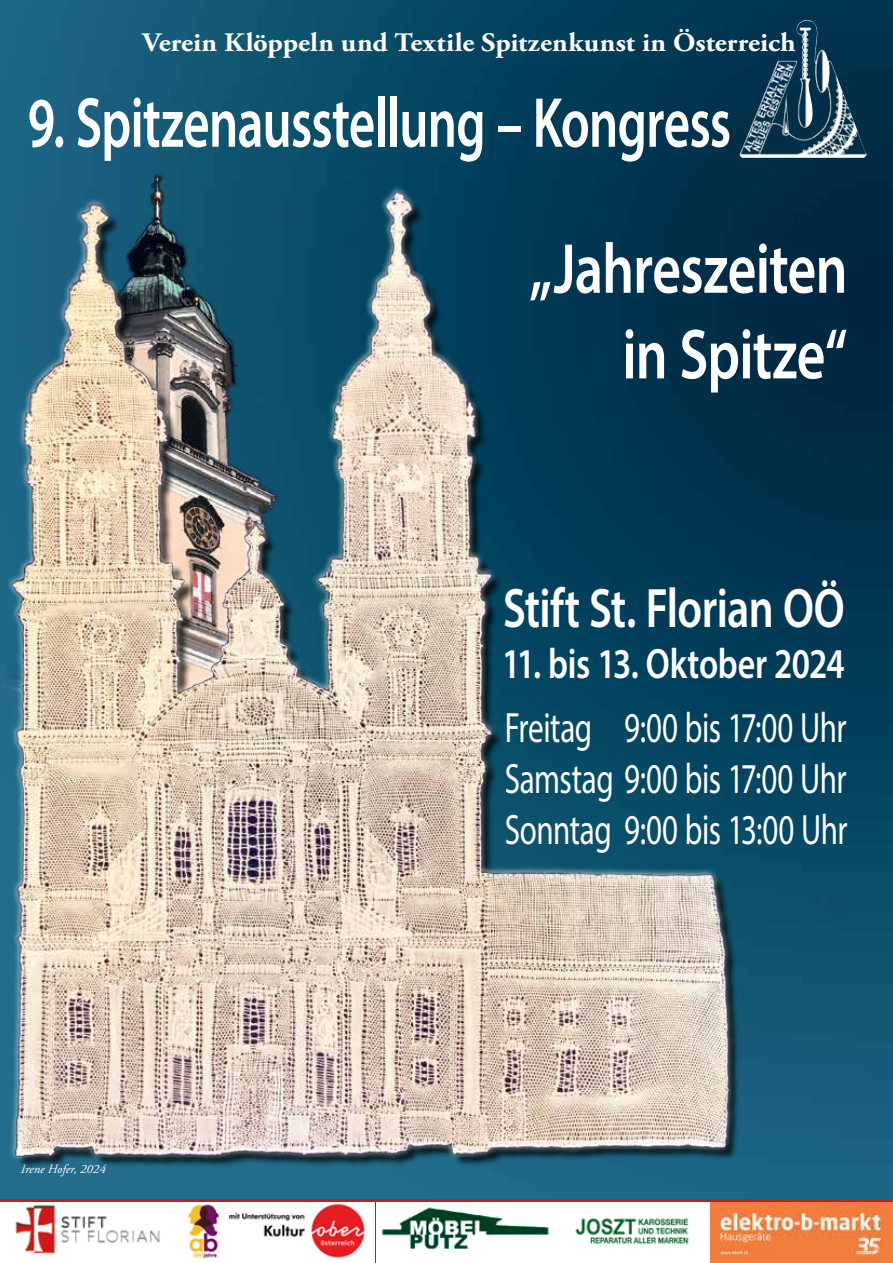
<style>
.page{position:relative;width:893px;height:1263px;background:#fff}
.page>*{position:absolute;margin:0;border:0;box-sizing:border-box;transform-origin:0 0}
.t1{font:600 71.4px/145.9px "Myriad Pro";letter-spacing:-.015em;color:#fff;scale:.72 1}
.t2{font:600 71.4px "Myriad Pro";letter-spacing:-.015em;color:#fff;scale:.78 1}
.t3{font:600 55.95px "Myriad Pro";letter-spacing:-.015em;color:#fff;scale:.79 1}
.t4{font:42.6px/51.2px "Myriad Pro";letter-spacing:-.015em;color:#fff;text-align:justify;scale:.73 1}
.t5{font:600 42.6px "Myriad Pro";letter-spacing:-.01em;color:#fff;scale:.8 1}
.t6{font:700 26.7px "Adobe Garamond Pro";color:#fff;scale:1.07 1}
.t7{font:italic 12.75px "Adobe Garamond Pro";color:#fff}
</style>
<div class="page">
<img style="left:854px;top:0;width:39px;height:1200px">
<img style="left:854px;top:1203px;width:39px;height:60px">
<img style="left:854px;top:21px;width:13px;height:137px">
<img style="left:0;top:0;width:854px;height:1263px">
<p class="t6" style="left:142px;top:27px;width:612px">Verein Klöppeln und Textile Spitzenkunst in Österreich</p>
<h1 class="t1" style="left:529px;top:48px;width:444px;text-indent:-502px">9. Spitzenausstellung – Kongress „Jahreszeiten</h1>
<h1 class="t2" style="left:622px;top:309px;width:290px">in Spitze“</h1>
<p class="t7" style="left:21px;top:1162px;width:86px">Irene Hofer, 2024</p>
<h2 class="t3" style="left:503px;top:573px;width:434px">Stift St. Florian OÖ</h2>
<p class="t5" style="left:502px;top:637px;width:429px">11. bis 13. Oktober 2024</p>
<p class="t4" style="left:505px;top:701px;width:471px">Freitag 9:00 bis 17:00 Uhr Samstag 9:00 bis 17:00 Uhr Sonntag 9:00 bis 13:00 Uhr</p>
</div>
